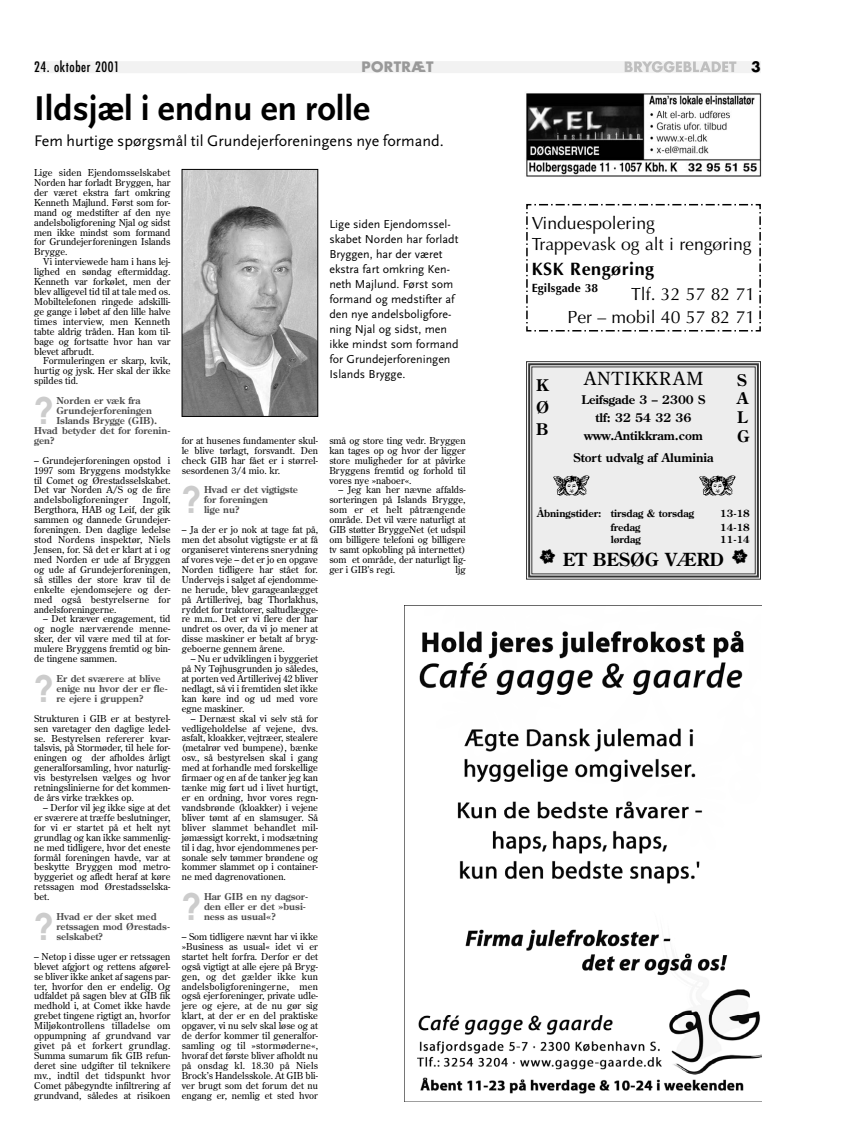
<style>
.page{position:relative;width:864px;height:1148px;background:#fff}
.page>*{position:absolute;margin:0;border:0;box-sizing:border-box;transform-origin:0 0}
.t1{font:600 36.3px "Avant Garde";color:#ccc}
.t2{font:700 36px "Scala Sans";color:#000}
.t3{font:700 18px "Century Old Style";color:#000}
.t4{font:700 18px "Optima";letter-spacing:.03em;color:#000}
.t5{font:18px "Century Old Style";letter-spacing:.065em;color:#000}
.t6{font:17.6px/20.8px "Optima";color:#000}
.t7{font:16px "Scala Sans";color:#000}
.t8{font:700 16px/18.8px "Century Old Style";color:#000;text-align:justify}
.t9{font:condensed 14px "Futura";letter-spacing:.04em;color:#000}
.t10{font:700 14px "Futura";letter-spacing:.025em;color:#999}
.t11{font:700 14px "Futura";color:#000}
.t12{font:12px/15px "Scala Sans";color:#000}
.t13{font:700 12px/17.8px "Century Old Style";color:#000;text-align:center}
.t14{font:700 12px "Optima";letter-spacing:.01em;color:#000}
.t15{font:700 10px "Century Old Style";color:#000}
.t16{font:9.5px/9.9px "Century Old Style";color:#000;text-align:justify}
.t17{font:700 9.5px/9.9px "Century Old Style";color:#4d4d4d}
</style>
<div class="page">
<div style="left:34px;top:61px;width:727px;height:12px;background:#f2f2f2"></div>
<svg style="left:625px;top:61px;width:111px;height:11px"></svg>
<svg style="left:526px;top:203px;width:235px;height:129px"></svg>
<div style="left:532px;top:367px;width:223px;height:207px;background:#ededed"></div>
<div style="left:526px;top:361px;width:235px;height:219px;border:1px solid #333"></div>
<div style="left:528px;top:363px;width:231px;height:215px;border:2px solid #333"></div>
<img style="left:554px;top:475px;width:36px;height:21px">
<img style="left:699px;top:475px;width:36px;height:21px">
<img style="left:526px;top:93px;width:236px;height:84px">
<img style="left:404px;top:606px;width:357px;height:496px">
<img style="left:184px;top:171px;width:132px;height:244px">
<div style="left:182px;top:169px;width:136px;height:248px;border:1px solid #000"></div>
<h3 class="t9" style="left:34px;top:61px;width:87px">24. oktober 2001</h3>
<h3 class="t10" style="left:361px;top:61px;width:74px">PORTRÆT</h3>
<h3 class="t11" style="left:751px;top:61px;width:11px">3</h3>
<h2 class="t2" style="left:34px;top:94px;width:337px">Ildsjæl i endnu en rolle</h2>
<h3 class="t7" style="left:34px;top:135px;width:411px">Fem hurtige spørgsmål til Grundejerforeningens nye formand.</h3>
<p class="t16" style="left:34px;top:168px;width:138px">Lige siden Ejendomsselskabet Norden har forladt Bryggen, har der været ekstra fart omkring Kenneth Majlund. Først som for&shy;mand og medstifter af den nye andelsboligforening Njal og sidst men ikke mindst som formand for Grundejerforeningen Islands Brygge.</p>
<p class="t16" style="left:34px;top:258px;width:138px;text-indent:9px">Vi interviewede ham i hans lej&shy;lighed en søndag eftermiddag.<br>Kenneth var forkølet, men der blev alligevel tid til at tale med os.<br>Mobiltelefonen ringede adskilli&shy;ge gange i løbet af den lille halve times interview, men Kenneth tabte aldrig tråden. Han kom til&shy;bage og fortsatte hvor han var blevet afbrudt.</p>
<p class="t16" style="left:34px;top:357px;width:138px;text-indent:9px">Formuleringen er skarp, kvik, hurtig og jysk. Her skal der ikke spildes tid.</p>
<h1 class="t1" style="left:34px;top:397px;width:22px">?</h1>
<p class="t17" style="left:56px;top:397px;width:86px">Norden er væk fra</p>
<p class="t17" style="left:56px;top:406px;width:97px">Grundejerforeningen</p>
<p class="t17" style="left:56px;top:416px;width:102px">Islands Brygge (GIB).</p>
<p class="t17" style="left:34px;top:426px;width:138px">Hvad betyder det for forenin-</p>
<p class="t17" style="left:34px;top:436px;width:22px">gen?</p>
<p class="t16" style="left:34px;top:456px;width:138px">– Grundejerforeningen opstod i 1997 som Bryggens modstykke til Comet og Ørestadsselskabet.<br>Det var Norden A/S og de fire andelsboligforeninger</p>
<p class="t16" style="left:34px;top:496px;width:138px;text-indent:109px">Ingolf, Bergthora, HAB og Leif, der gik sammen og dannede Grundejer&shy;foreningen. Den daglige ledelse stod Nordens inspektør, Niels Jensen, for. Så det er klart at i og med Norden er ude af Bryggen og ude af Grundejerforeningen, så stilles der store krav til de enkelte ejendomsejere og der&shy;med også bestyrelserne for andelsforeningerne.</p>
<p class="t16" style="left:34px;top:615px;width:138px;text-indent:9px">– Det kræver engagement, tid og nogle nærværende menne&shy;sker, der vil være med til at for&shy;mulere Bryggens fremtid og bin&shy;de tingene sammen.</p>
<h1 class="t1" style="left:34px;top:675px;width:22px">?</h1>
<p class="t17" style="left:56px;top:674px;width:113px">Er det sværere at blive enige nu hvor der er fle&shy;re ejere i gruppen?</p>
<p class="t16" style="left:34px;top:714px;width:138px">Strukturen i GIB er at bestyrel&shy;sen varetager den daglige ledel&shy;se. Bestyrelsen refererer kvar&shy;talsvis, på Stormøder, til hele for&shy;eningen og der afholdes årligt generalforsamling, hvor naturlig&shy;vis bestyrelsen vælges og hvor retningslinierne for det kommen&shy;de års virke trækkes op.</p>
<p class="t16" style="left:34px;top:803px;width:138px;text-indent:9px">– Derfor vil jeg ikke sige at det er sværere at træffe beslutninger, for vi er startet på et helt nyt grundlag og kan ikke sammenlig&shy;ne med tidligere, hvor det eneste formål foreningen havde, var at beskytte Bryggen mod metro&shy;byggeriet og afledt heraf at køre retssagen mod Ørestadsselska&shy;bet.</p>
<h1 class="t1" style="left:34px;top:913px;width:22px">?</h1>
<p class="t17" style="left:56px;top:912px;width:115px">Hvad er der sket med retssagen mod Ørestads&shy;selskabet?</p>
<p class="t16" style="left:34px;top:952px;width:138px">– Netop i disse uger er retssagen blevet afgjort og rettens afgørel&shy;se bliver ikke anket af sagens par&shy;ter, hvorfor den er endelig. Og udfaldet på sagen blev at GIB fik medhold i, at Comet ikke havde grebet tingene rigtigt an, hvorfor Miljøkontrollens tilladelse om oppumpning af grundvand var givet på et forkert grundlag.<br>Summa sumarum fik GIB refun&shy;deret sine udgifter til teknikere mv., indtil det tidspunkt hvor Comet påbegyndte infiltrering af grundvand, således at risikoen</p>
<p class="t16" style="left:182px;top:436px;width:138px">for at husenes fundamenter skul&shy;le blive tørlagt, forsvandt. Den check GIB har fået er i størrel&shy;sesordenen 3/4 mio. kr.</p>
<h1 class="t1" style="left:182px;top:486px;width:22px">?</h1>
<p class="t17" style="left:204px;top:486px;width:95px">Hvad er det vigtigste for foreningen<br>lige nu?</p>
<p class="t16" style="left:182px;top:525px;width:138px">– Ja der er jo nok at tage fat på, men det absolut vigtigste er at få organiseret vinterens snerydning af vores veje – det er jo en opgave Norden tidligere har stået for.<br>Undervejs i salget af ejendomme&shy;ne herude, blev garageanlægget på Artillerivej, bag Thorlakhus, ryddet for traktorer, saltudlægge&shy;re m.m.. Det er vi flere der har undret os over, da vi jo mener at disse maskiner er betalt af bryg&shy;geboerne gennem årene.</p>
<p class="t16" style="left:182px;top:654px;width:138px;text-indent:9px">– Nu er udviklingen i byggeriet på Ny Tøjhusgrunden jo således, at porten ved Artillerivej 42 bliver nedlagt, så vi i fremtiden slet ikke kan køre ind og ud med vore egne maskiner.</p>
<p class="t16" style="left:182px;top:714px;width:138px;text-indent:9px">– Dernæst skal vi selv stå for vedligeholdelse af vejene, dvs. asfalt, kloakker, vejtræer, stealere (metalrør ved bumpene), bænke osv., så bestyrelsen skal i gang med at forhandle med forskellige firmaer og en af de tanker jeg kan tænke mig ført ud i livet hurtigt, er en ordning, hvor vores regn&shy;vandsbrønde (kloakker) i vejene bliver tømt af en slamsuger. Så bliver slammet behandlet mil&shy;jømæssigt korrekt, i modsætning til i dag, hvor ejendommenes per&shy;sonale selv tømmer brøndene og kommer slammet op i container&shy;ne med dagrenovationen.</p>
<h1 class="t1" style="left:182px;top:893px;width:22px">?</h1>
<p class="t17" style="left:204px;top:893px;width:106px">Har GIB en ny dagsor&shy;den eller er det »busi&shy;ness as usual«?</p>
<p class="t16" style="left:182px;top:932px;width:138px">– Som tidligere nævnt har vi ikke »Business as usual« idet vi er startet helt forfra. Derfor er det også vigtigt at alle ejere på Bryg&shy;gen, og det gælder ikke kun andelsboligforeningerne, men også ejerforeninger, private udle&shy;jere og ejere, at de nu gør sig klart, at der er en del praktiske opgaver, vi nu selv skal løse og at de derfor kommer til generalfor&shy;samling og til »stormøderne«, hvoraf det første bliver afholdt nu på onsdag kl. 18.30 på Niels Brock’s Handelsskole. At GIB bli&shy;ver brugt som det forum det nu engang er, nemlig et sted hvor</p>
<p class="t12" style="left:329px;top:218px;width:131px">Lige siden Ejendomssel&shy;skabet Norden har forladt<br>Bryggen, har der været ekstra fart omkring Ken&shy;neth Majlund. Først som formand og medstifter af den nye andelsboligfore&shy;ning Njal og sidst, men ikke mindst som formand for Grundejerforeningen<br>Islands Brygge.</p>
<p class="t16" style="left:329px;top:436px;width:138px">små og store ting vedr. Bryggen kan tages op og hvor der ligger store muligheder for at påvirke Bryggens fremtid og forhold til vores nye »naboer«.</p>
<p class="t16" style="left:329px;top:486px;width:138px;text-indent:9px">– Jeg kan her nævne affalds&shy;sorteringen på Islands Brygge, som er et helt påtrængende område. Det vil være naturligt at GIB støtter BryggeNet (et udspil om billigere telefoni og billigere tv samt opkobling på internettet) som et område, der naturligt lig&shy;ger i GIB’s regi.</p>
<p class="t16" style="left:456px;top:565px;width:12px">ljg</p>
<h3 class="t6" style="left:532px;top:214px;width:222px">Vinduespolering<br>Trappevask og alt i rengøring</h3>
<h3 class="t4" style="left:532px;top:262px;width:124px">KSK Rengøring</h3>
<p class="t14" style="left:532px;top:283px;width:68px">Egilsgade 38</p>
<h3 class="t6" style="left:568px;top:285px;width:189px;line-height:22.8px;text-align:right">Tlf. 32 57 82 71<br>Per – mobil 40 57 82 71</h3>
<h3 class="t5" style="left:584px;top:371px;width:121px">ANTIKKRAM</h3>
<p class="t13" style="left:582px;top:392px;width:126px">Leifsgade 3 – 2300 S tlf: 32 54 32 36 www.Antikkram.com</p>
<p class="t13" style="left:573px;top:450px;width:142px">Stort udvalg af Aluminia</p>
<h3 class="t8" style="left:536px;top:375px;width:15px;line-height:22.2px">K Ø B</h3>
<h3 class="t8" style="left:737px;top:372px;width:14px;text-align:left">S<br>A<br>L<br>G</h3>
<p class="t15" style="left:537px;top:510px;width:158px">Åbningstider: tirsdag &amp; torsdag</p>
<p class="t15" style="left:720px;top:510px;width:31px">13-18</p>
<p class="t15" style="left:611px;top:523px;width:31px">fredag</p>
<p class="t15" style="left:720px;top:523px;width:31px">14-18</p>
<p class="t15" style="left:611px;top:536px;width:32px">lørdag</p>
<p class="t15" style="left:720px;top:536px;width:31px">11-14</p>
<h3 class="t3" style="left:538px;top:553px;width:212px">✿ ET BESØG VÆRD ✿</h3>
</div>
